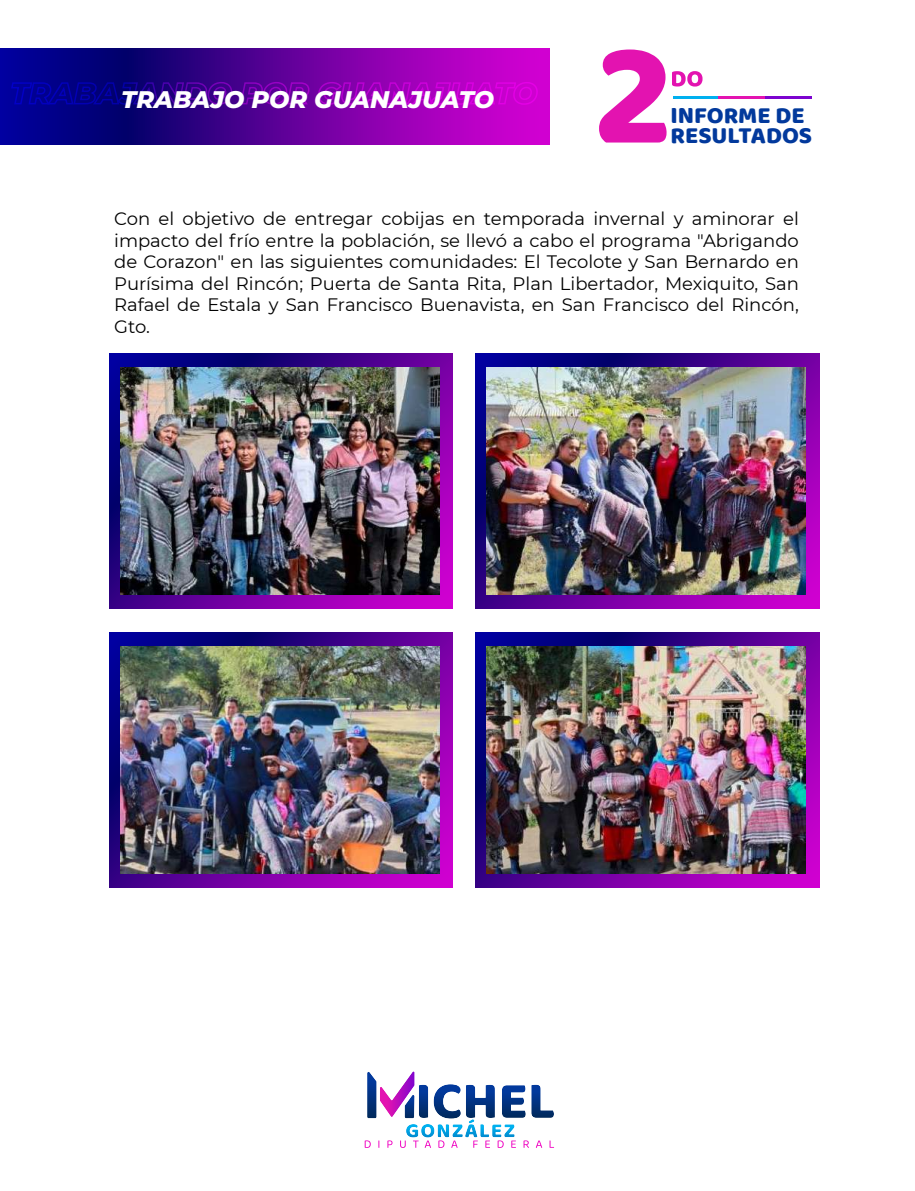
<style>
.page{position:relative;width:915px;height:1191px;background:#fff}
.page>*{position:absolute;margin:0;border:0;box-sizing:border-box;transform-origin:0 0}
.t1{font:italic 800 24px "Montserrat";color:#fff}
.t2{font:800 24px/20.4px "Baloo 2";color:#02399c}
.t3{font:18px/21.6px "Montserrat";color:#020202;text-align:justify}
</style>
<div class="page">
<svg style="left:364px;top:1071px;width:190px;height:77px"></svg>
<svg style="left:599px;top:50px;width:103px;height:92px"></svg>
<hr style="left:672px;top:97px;width:47px;height:2px;background:#00b0ef">
<hr style="left:717px;top:97px;width:47px;height:2px;background:#e313b0">
<hr style="left:764px;top:97px;width:47px;height:2px;background:#7c03cf">
<svg style="left:0;top:48px;width:549px;height:96px;background:#5a009d"></svg>
<svg style="left:10px;top:81px;width:223px;height:25px;background:#16008d"></svg>
<svg style="left:239px;top:81px;width:71px;height:25px;background:#6800a1"></svg>
<svg style="left:317px;top:81px;width:221px;height:25px;background:#af00c3"></svg>
<svg style="left:109px;top:632px;width:343px;height:255px;background:#560199"></svg>
<img style="left:120px;top:646px;width:319px;height:227px">
<svg style="left:475px;top:632px;width:343px;height:255px;background:#560199"></svg>
<img style="left:486px;top:646px;width:319px;height:227px">
<svg style="left:109px;top:353px;width:343px;height:255px;background:#509"></svg>
<img style="left:120px;top:367px;width:319px;height:227px">
<svg style="left:475px;top:353px;width:343px;height:255px;background:#560199"></svg>
<img style="left:486px;top:367px;width:319px;height:227px">
<h1 class="t1" style="left:121px;top:86px;width:374px">TRABAJO POR GUANAJUATO</h1>
<h1 class="t2" style="left:670px;top:104px;width:143px">INFORME DE<br>RESULTADOS</h1>
<p class="t3" style="left:114px;top:209px;width:686px">Con el objetivo de entregar cobijas en temporada invernal y aminorar el impacto del frío entre la población, se llevó a cabo el programa "Abrigando de Corazon" en las siguientes comunidades: El Tecolote y San Bernardo en Purísima del Rincón; Puerta de Santa Rita, Plan Libertador, Mexiquito, San Rafael de Estala y San Francisco Buenavista, en San Francisco del Rincón, Gto.</p>
</div>
